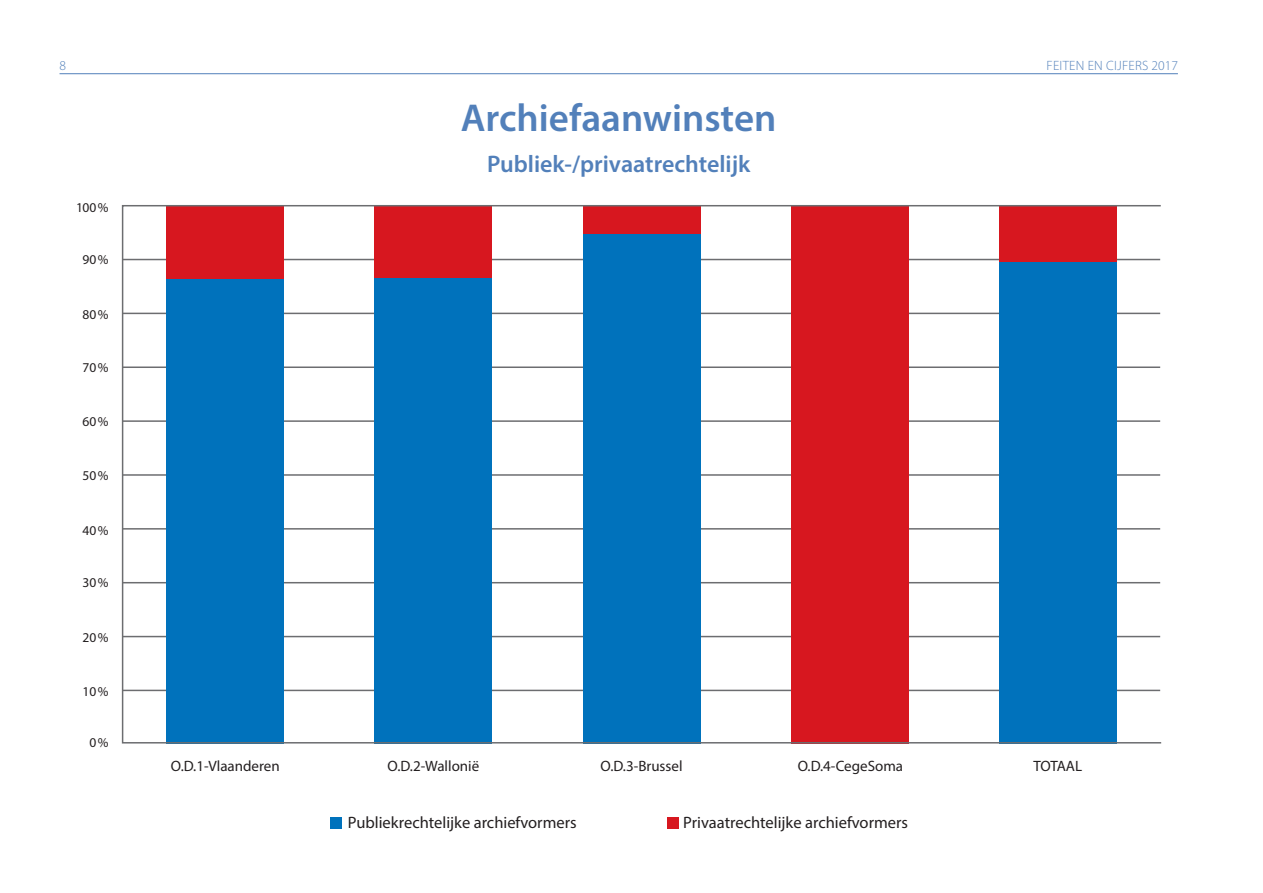
<style>
.page{position:relative;width:1263px;height:893px;background:#fff}
.page>*{position:absolute;margin:0;border:0;box-sizing:border-box;transform-origin:0 0}
.t1{font:600 39px "Myriad Pro";color:#5280ba}
.t2{font:600 24px "Myriad Pro";color:#5280ba}
.t3{font:16.5px "Myriad Pro";color:#231f20}
.t4{font:15px "Myriad Pro";color:#231f20}
.t5{font:13.5px "Myriad Pro";color:#231f20}
.t6{font:300 13.5px "Myriad Pro";letter-spacing:.02em;color:#5280ba}
</style>
<div class="page">
<hr style="left:60px;top:73px;width:1118px;height:1px;background:#5280ba">
<hr style="left:122px;top:259px;width:1038px;height:1px;background:#6c6d70">
<hr style="left:122px;top:313px;width:1038px;height:1px;background:#6c6d70">
<hr style="left:122px;top:366px;width:1038px;height:2px;background:#6c6d70">
<hr style="left:122px;top:420px;width:1038px;height:2px;background:#6c6d70">
<hr style="left:122px;top:474px;width:1038px;height:2px;background:#6c6d70">
<hr style="left:122px;top:528px;width:1038px;height:2px;background:#6c6d70">
<hr style="left:122px;top:582px;width:1038px;height:1px;background:#6c6d70">
<hr style="left:122px;top:636px;width:1038px;height:1px;background:#6c6d70">
<hr style="left:122px;top:690px;width:1038px;height:1px;background:#6c6d70">
<div style="left:166px;top:278px;width:118px;height:466px;background:#0072bc"></div>
<div style="left:166px;top:206px;width:118px;height:73px;background:#d7171f"></div>
<div style="left:374px;top:206px;width:118px;height:73px;background:#d7171f"></div>
<div style="left:999px;top:206px;width:118px;height:58px;background:#d7171f"></div>
<div style="left:583px;top:206px;width:117px;height:29px;background:#d7171f"></div>
<div style="left:374px;top:278px;width:118px;height:466px;background:#0072bc"></div>
<div style="left:583px;top:234px;width:117px;height:510px;background:#0072bc"></div>
<div style="left:791px;top:206px;width:118px;height:538px;background:#d7171f"></div>
<div style="left:999px;top:262px;width:118px;height:482px;background:#0072bc"></div>
<div style="left:331px;top:817px;width:11px;height:11px;background:#0072bc"></div>
<div style="left:667px;top:817px;width:11px;height:11px;background:#d7171f"></div>
<p class="t6" style="left:60px;top:57px;width:8px">8</p>
<p class="t6" style="left:1046px;top:57px;width:133px">FEITEN EN CIJFERS 2017</p>
<h1 class="t1" style="left:461px;top:93px;width:317px">Archiefaanwinsten</h1>
<h2 class="t2" style="left:487px;top:149px;width:265px">Publiek-/privaatrechtelijk</h2>
<p class="t5" style="left:76px;top:199px;width:34px">100 %</p>
<p class="t5" style="left:82px;top:251px;width:28px">90 %</p>
<p class="t5" style="left:82px;top:306px;width:28px">80 %</p>
<p class="t5" style="left:82px;top:359px;width:28px">70 %</p>
<p class="t5" style="left:82px;top:413px;width:28px">60 %</p>
<p class="t5" style="left:82px;top:467px;width:28px">50 %</p>
<p class="t5" style="left:82px;top:522px;width:28px">40 %</p>
<p class="t5" style="left:82px;top:574px;width:28px">30 %</p>
<p class="t5" style="left:82px;top:629px;width:28px">20 %</p>
<p class="t5" style="left:82px;top:683px;width:28px">10 %</p>
<p class="t5" style="left:89px;top:735px;width:21px">0 %</p>
<p class="t4" style="left:171px;top:757px;width:110px">O.D.1-Vlaanderen</p>
<p class="t4" style="left:388px;top:757px;width:93px">O.D.2-Wallonië</p>
<p class="t4" style="left:600px;top:757px;width:84px">O.D.3-Brussel</p>
<p class="t4" style="left:798px;top:757px;width:107px">O.D.4-CegeSoma</p>
<p class="t4" style="left:1033px;top:757px;width:50px">TOTAAL</p>
<p class="t3" style="left:348px;top:812px;width:230px">Publiekrechtelijke archiefvormers</p>
<p class="t3" style="left:683px;top:812px;width:226px">Privaatrechtelijke archiefvormers</p>
</div>
